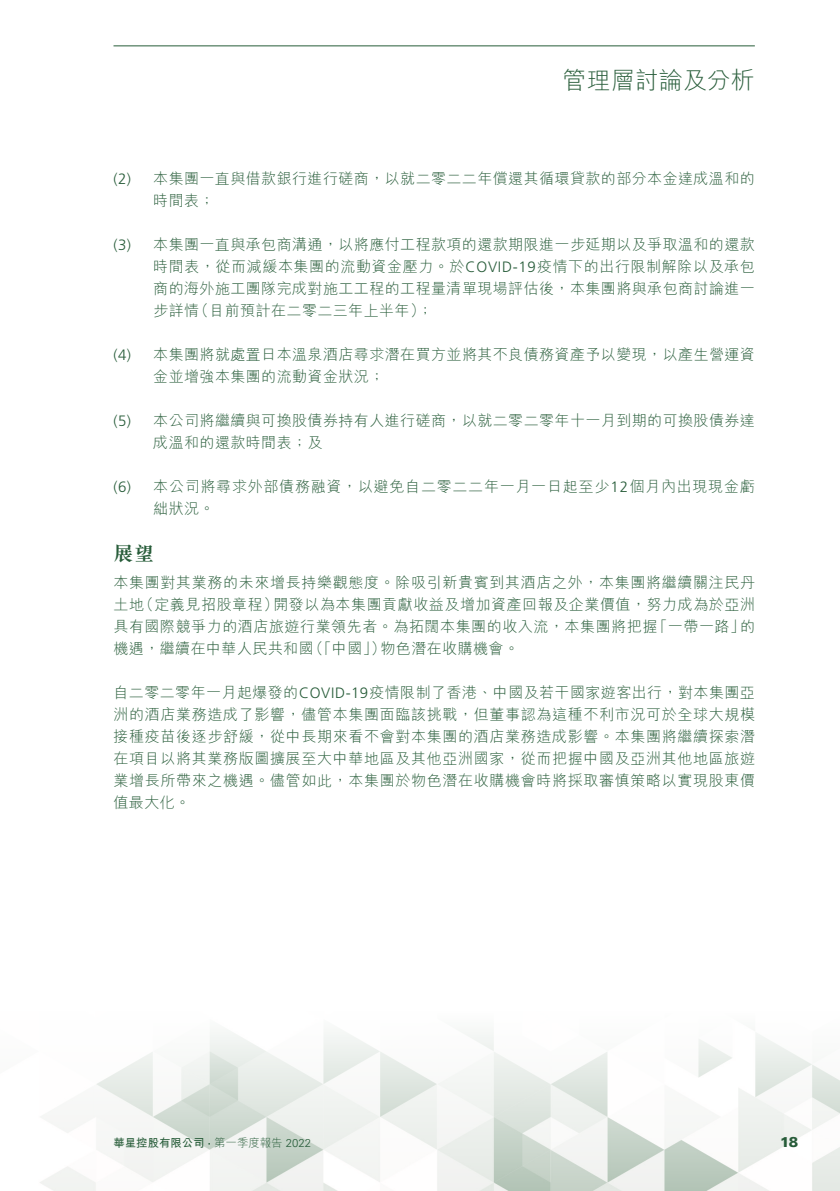
<style>
.page{position:relative;width:840px;height:1191px;background:#fff}
.page>*{position:absolute;margin:0;border:0;box-sizing:border-box;transform-origin:0 0}
.t1{font:300 24px "M Hei HK";color:#275c39}
.t2{font:700 20px "M Sung HK";color:#275c39}
.t3{font:300 15px/22px "M Hei HK";letter-spacing:.03em;color:#275c39;text-align:right}
.t4{font:300 15px "M Hei HK";letter-spacing:.05em;color:#275c39}
.t5{font:300 15px "Frutiger LT Std";color:#275c39}
.t6{font:900 14.2px "Univers LT Std";color:#275c39}
.t7{font:700 11.4px "M Hei HK";color:#275c39}
.s1{font-family:"Frutiger LT Std"}
.s2{font-family:"Univers LT Std"}
.s3{font-weight:300}
.s4{font-family:"Univers LT Std";font-weight:300}
</style>
<div class="page">
<img style="left:40px;top:1033px;width:799px;height:158px">
<hr style="left:113px;top:45px;width:641px;height:1px;background:#275c39">
<h1 class="t1" style="left:562px;top:68px;width:193px">管理層討論及分析</h1>
<p class="t5" style="left:113px;top:170px;width:19px">2( )</p>
<p class="t5" style="left:113px;top:236px;width:19px">3( )</p>
<p class="t5" style="left:113px;top:346px;width:19px">4( )</p>
<p class="t5" style="left:113px;top:412px;width:19px">5( )</p>
<p class="t5" style="left:113px;top:478px;width:19px">6( )</p>
<p class="t3" style="left:153px;top:167px;width:602px">本集團一直與借款銀行進行磋商，以就二零二二年償還其循環貸款的部分本金達成溫和的</p>
<p class="t3" style="left:153px;top:189px;width:63px">時間表;</p>
<p class="t3" style="left:153px;top:233px;width:602px">本集團一直與承包商溝通，以將應付工程款項的還款期限進一步延期以及爭取溫和的還款</p>
<p class="t3" style="left:153px;top:255px;width:602px">時間表，從而減緩本集團的流動資金壓力。於<span class="s1">COVID-19</span>疫情下的出行限制解除以及承包</p>
<p class="t3" style="left:153px;top:277px;width:602px">商的海外施工團隊完成對施工工程的工程量清單現場評估後，本集團將與承包商討論進一</p>
<p class="t3" style="left:194px;top:299px;width:240px">（目前預計在二零二三年上半年 ;(</p>
<p class="t3" style="left:153px;top:299px;width:47px">步詳情</p>
<p class="t3" style="left:153px;top:343px;width:602px">本集團將就處置日本溫泉酒店尋求潛在買方並將其不良債務資產予以變現，以產生營運資</p>
<p class="t3" style="left:153px;top:365px;width:232px">金並增強本集團的流動資金狀況;</p>
<p class="t3" style="left:153px;top:409px;width:602px">本公司將繼續與可換股債券持有人進行磋商，以就二零二零年十一月到期的可換股債券達</p>
<p class="t3" style="left:153px;top:431px;width:171px">成溫和的還款時間表；及</p>
<p class="t4" style="left:153px;top:478px;width:602px">本公司將尋求外部債務融資，以避免自二零二二年一月一日起至少<span class="s1">12</span>個月內出現現金虧</p>
<p class="t3" style="left:153px;top:497px;width:63px">絀狀況。</p>
<h2 class="t2" style="left:113px;top:539px;width:42px">展望</h2>
<p class="t3" style="left:113px;top:571px;width:642px">本集團對其業務的未來增長持樂觀態度。除吸引新貴賓到其酒店之外，本集團將繼續關注民丹開發以為本集團貢獻收益及增加資產回報及企業價值，努力成為於亞洲</p>
<p class="t3" style="left:139px;top:593px;width:141px">（定義見招股章程）</p>
<p class="t3" style="left:113px;top:593px;width:32px">土地</p>
<p class="t3" style="left:380px;top:615px;width:278px;text-align:left;text-indent:-267px">具有國際競爭力的酒店旅遊行業領先者。為拓闊本集團的收入流，本集團將把握物色潛在收購機會。</p>
<p class="t3" style="left:652px;top:615px;width:94px">「一帶一路」</p>
<p class="t3" style="left:739px;top:615px;width:16px">的</p>
<p class="t3" style="left:113px;top:637px;width:202px">機遇，繼續在中華人民共和國</p>
<p class="t3" style="left:113px;top:681px;width:642px;text-align:justify">自二零二零年一月起爆發的<span class="s1">COVID-19</span>疫情限制了香港、中國及若干國家遊客出行，對本集團亞洲的酒店業務造成了影響，儘管本集團面臨該挑戰，但董事認為這種不利市況可於全球大規模接種疫苗後逐步舒緩，從中長期來看不會對本集團的酒店業務造成影響。本集團將繼續探索潛在項目以將其業務版圖擴展至大中華地區及其他亞洲國家，從而把握中國及亞洲其他地區旅遊業增長所帶來之機遇。儘管如此，本集團於物色潛在收購機會時將採取審慎策略以實現股東價值最大化。</p>
<p class="t3" style="left:308px;top:637px;width:79px">（「中國」）</p>
<p class="t7" style="left:113px;top:1134px;width:199px">華星控股有限公司 <span class="s2">·</span> <span class="s3">第一季度報告</span> <span class="s4">2022</span></p>
<p class="t6" style="left:779px;top:1133px;width:20px">18</p>
</div>
